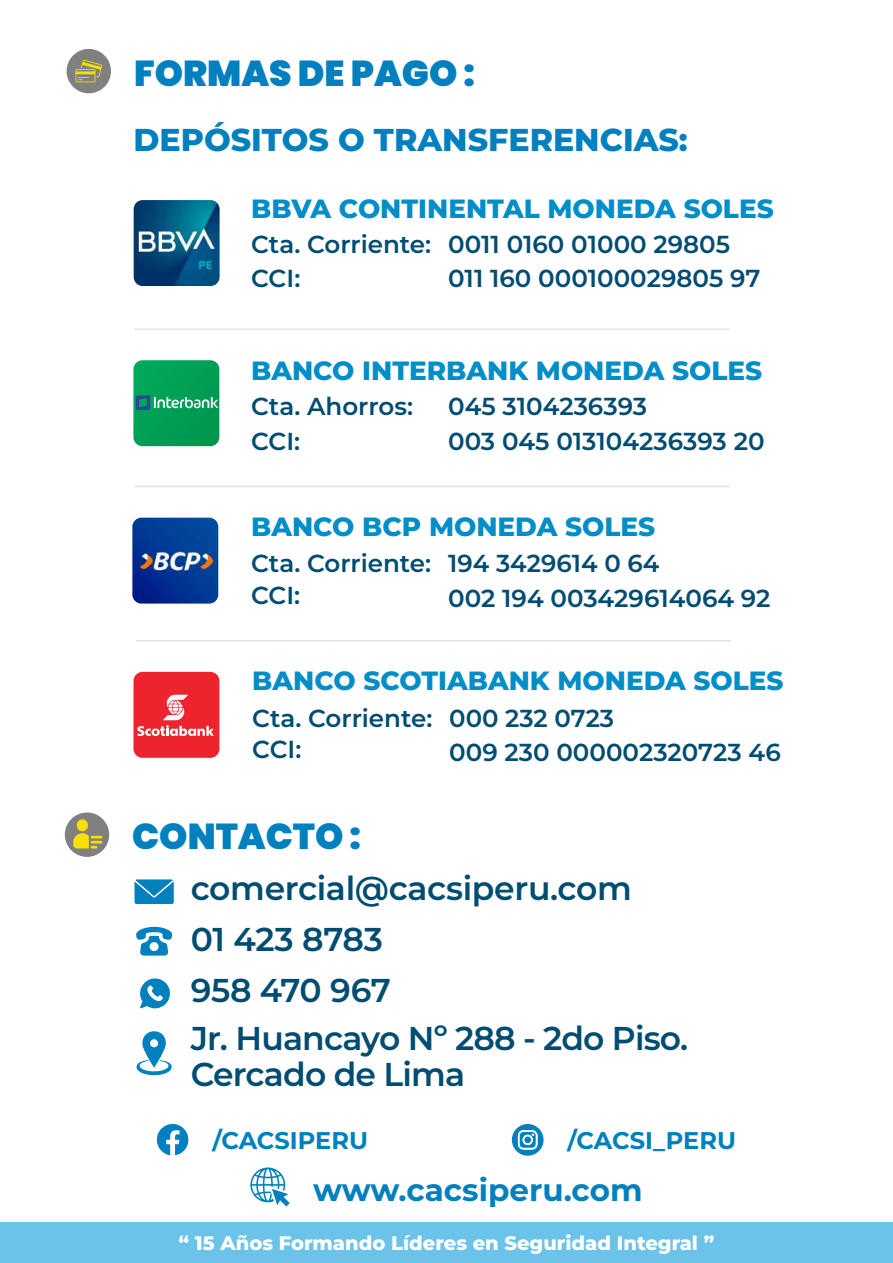
<style>
.page{position:relative;width:893px;height:1263px;background:#fff}
.page>*{position:absolute;margin:0;border:0;box-sizing:border-box;transform-origin:0 0}
.t1{font:900 36px "Poppins";color:#0080be}
.t2{font:600 33px/51.2px "Montserrat";letter-spacing:-.025em;color:#004d71}
.t3{font:800 31.65px "Montserrat";color:#0080be}
.t4{font:700 31.05px "Montserrat";color:#0080be}
.t5{font:800 26.4px "Montserrat";color:#008dc8}
.t6{font:600 24.6px/34.2px "Montserrat";color:#004d71}
.t7{font:700 24.15px "Montserrat";letter-spacing:-.005em;color:#0080be}
.t8{font:800 19.5px "Montserrat";color:#fff}
</style>
<div class="page">
<div style="left:0;top:1223px;width:893px;height:40px;background:#6bc3ea"></div>
<div style="left:67px;top:49px;width:44px;height:44px;background:#808080;border-radius:50%"></div>
<svg style="left:75px;top:60px;width:27px;height:22px"></svg>
<div style="left:65px;top:812px;width:44px;height:45px;background:#808080;border-radius:50%"></div>
<svg style="left:135px;top:880px;width:39px;height:24px"></svg>
<svg style="left:136px;top:927px;width:36px;height:28px"></svg>
<svg style="left:140px;top:978px;width:30px;height:30px"></svg>
<svg style="left:136px;top:1031px;width:36px;height:44px"></svg>
<svg style="left:157px;top:1124px;width:32px;height:31px"></svg>
<svg style="left:512px;top:1124px;width:32px;height:32px"></svg>
<div style="left:524px;top:1136px;width:7px;height:7px;background:#0080be;border-radius:50%"></div>
<svg style="left:250px;top:1167px;width:40px;height:39px"></svg>
<div style="left:133px;top:672px;width:86px;height:86px;background:#ed232d;border-radius:9px"></div>
<svg style="left:137px;top:695px;width:77px;height:41px"></svg>
<img style="left:134px;top:200px;width:86px;height:86px">
<img style="left:133px;top:360px;width:86px;height:86px">
<img style="left:132px;top:518px;width:86px;height:86px">
<hr style="left:135px;top:328px;width:595px;height:2px;background:#e5e4e4">
<hr style="left:135px;top:486px;width:595px;height:1px;background:#e5e4e4">
<hr style="left:136px;top:640px;width:595px;height:1px;background:#e5e4e4">
<svg style="left:73px;top:819px;width:29px;height:29px"></svg>
<h1 class="t1" style="left:134px;top:52px;width:342px">FORMAS DE PAGO :</h1>
<p class="t3" style="left:133px;top:119px;width:556px">DEPÓSITOS O TRANSFERENCIAS:</p>
<p class="t5" style="left:251px;top:191px;width:524px">BBVA CONTINENTAL MONEDA SOLES</p>
<p class="t6" style="left:251px;top:227px;width:481px">Cta. Corriente: 0011 0160 01000 29805<br>CCI:</p>
<p class="t6" style="left:448px;top:261px;width:314px">011 160 000100029805 97</p>
<p class="t5" style="left:251px;top:353px;width:513px">BANCO INTERBANK MONEDA SOLES</p>
<p class="t6" style="left:251px;top:389px;width:163px">Cta. Ahorros:</p>
<p class="t6" style="left:448px;top:389px;width:318px">045 3104236393<br>003 045 013104236393 20</p>
<p class="t6" style="left:251px;top:423px;width:51px">CCI:</p>
<p class="t5" style="left:251px;top:509px;width:406px">BANCO BCP MONEDA SOLES</p>
<p class="t6" style="left:448px;top:546px;width:324px;text-indent:-197px">Cta. Corriente: 194 3429614 0 64<br>002 194 003429614064 92</p>
<p class="t6" style="left:251px;top:577px;width:51px">CCI:</p>
<p class="t5" style="left:252px;top:663px;width:533px">BANCO SCOTIABANK MONEDA SOLES</p>
<p class="t6" style="left:252px;top:702px;width:363px;line-height:31.2px">Cta. Corriente: 000 232 0723<br>CCI:</p>
<p class="t6" style="left:449px;top:734px;width:333px">009 230 000002320723 46</p>
<h1 class="t1" style="left:132px;top:816px;width:230px">CONTACTO :</h1>
<h2 class="t2" style="left:191px;top:862px;width:443px">comercial@cacsiperu.com<br>01 423 8783<br>958 470 967</h2>
<h2 class="t2" style="left:191px;top:1019px;width:499px;line-height:36px">Jr. Huancayo Nº 288 - 2do Piso.<br>Cercado de Lima</h2>
<p class="t7" style="left:212px;top:1125px;width:157px">/CACSIPERU</p>
<p class="t7" style="left:568px;top:1125px;width:170px">/CACSI_PERU</p>
<p class="t4" style="left:313px;top:1169px;width:331px">www.cacsiperu.com</p>
<p class="t8" style="left:179px;top:1230px;width:537px">“ 15 Años Formando Líderes en Seguridad Integral ”</p>
</div>
